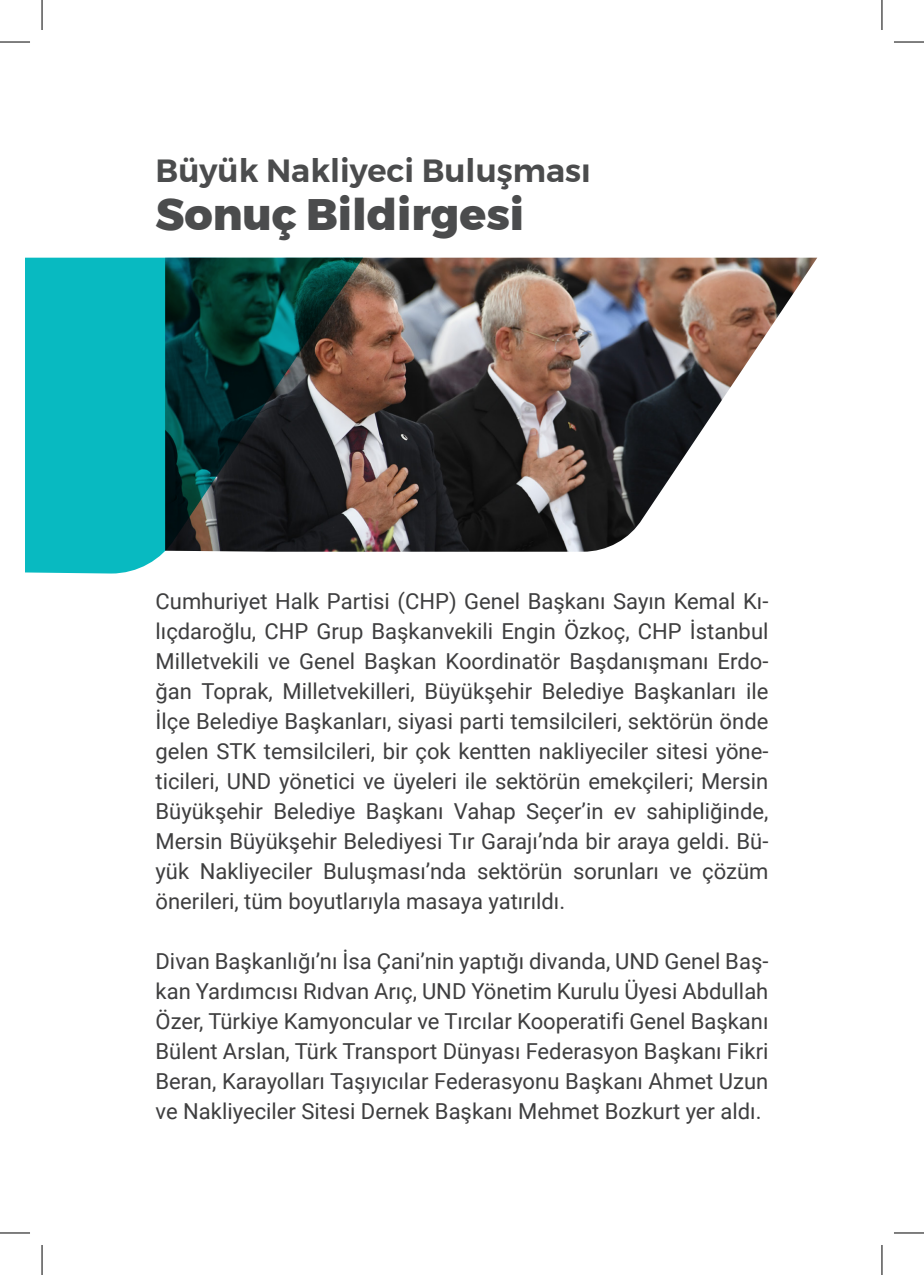
<style>
.page{position:relative;width:924px;height:1275px;background:#fff}
.page>*{position:absolute;margin:0;border:0;box-sizing:border-box;transform-origin:0 0}
.t1{font:800 44px "Montserrat";color:#4b4c4d}
.t2{font:600 32px "Montserrat";color:#4b4c4d}
.t3{font:22px/30px "Roboto";color:#3e3e3f;text-align:justify}
</style>
<div class="page">
<img style="left:363px;top:258px;width:453px;height:294px">
<svg style="left:25px;top:258px;width:338px;height:315px;background:#1c7a7d"></svg>
<hr style="left:0;top:42px;width:30px;height:1px;background:#000">
<hr style="left:893px;top:42px;width:30px;height:1px;background:#000">
<hr style="left:0;top:1232px;width:30px;height:1px;background:#000">
<hr style="left:893px;top:1232px;width:30px;height:1px;background:#000">
<hr style="left:42px;top:0;width:1px;height:30px;background:#000">
<hr style="left:42px;top:1245px;width:1px;height:30px;background:#000">
<hr style="left:881px;top:0;width:1px;height:30px;background:#000">
<hr style="left:881px;top:1245px;width:1px;height:30px;background:#000">
<p class="t2" style="left:155px;top:146px;width:436px">Büyük Nakliyeci Buluşması</p>
<p class="t1" style="left:155px;top:179px;width:370px">Sonuç Bildirgesi</p>
<p class="t3" style="left:155px;top:585px;width:614px">Cumhuriyet Halk Partisi (CHP) Genel Başkanı Sayın Kemal Kı&shy;lıçdaroğlu, CHP Grup Başkanvekili Engin Özkoç, CHP İstanbul Milletvekili ve Genel Başkan Koordinatör Başdanışmanı Erdo&shy;ğan Toprak, Milletvekilleri, Büyükşehir Belediye Başkanları ile İlçe Belediye Başkanları, siyasi parti temsilcileri, sektörün önde gelen STK temsilcileri, bir çok kentten nakliyeciler sitesi yöne&shy;ticileri, UND yönetici ve üyeleri ile sektörün emekçileri; Mersin Büyükşehir Belediye Başkanı Vahap Seçer’in ev sahipliğinde, Mersin Büyükşehir Belediyesi Tır Garajı’nda bir araya geldi. Bü&shy;yük Nakliyeciler Buluşması’nda sektörün sorunları ve çözüm önerileri, tüm boyutlarıyla masaya yatırıldı.</p>
<p class="t3" style="left:155px;top:945px;width:614px">Divan Başkanlığı’nı İsa Çani’nin yaptığı divanda, UND Genel Baş&shy;kan Yardımcısı Rıdvan Arıç, UND Yönetim Kurulu Üyesi Abdullah Özer, Türkiye Kamyoncular ve Tırcılar Kooperatifi Genel Başkanı Bülent Arslan, Türk Transport Dünyası Federasyon Başkanı Fikri Beran, Karayolları Taşıyıcılar Federasyonu Başkanı Ahmet Uzun ve Nakliyeciler Sitesi Dernek Başkanı Mehmet Bozkurt yer aldı.</p>
</div>
